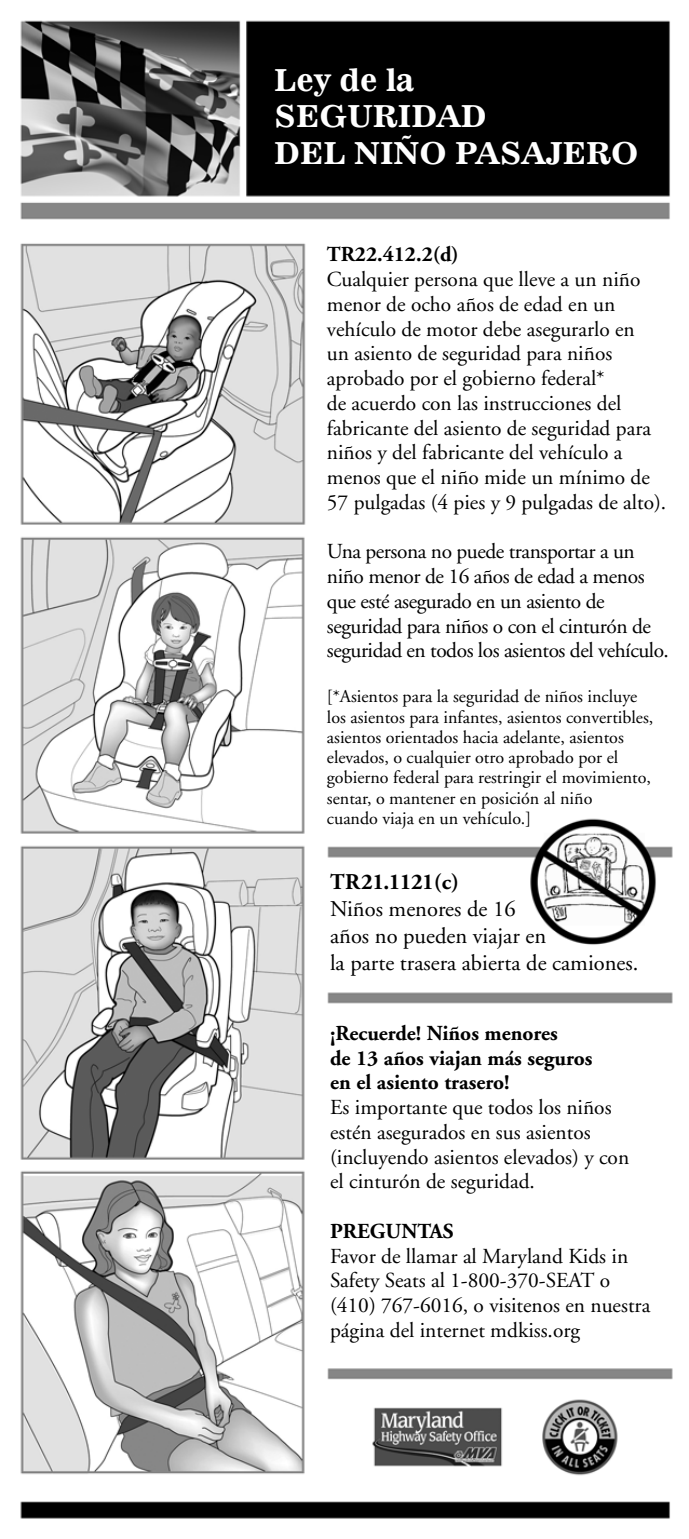
<style>
.page{position:relative;width:689px;height:1539px;background:#fff}
.page>*{position:absolute;margin:0;border:0;box-sizing:border-box;transform-origin:0 0}
.t1{font:30.38px/36.4px "News 701 BT Bold A";color:#fff}
.t2{font:22.5px/27px "Adobe Garamond";color:#000}
.t3{font:700 22.5px "Adobe Garamond";letter-spacing:-.02em;color:#000}
.t4{font:21.38px/24.8px "Adobe Garamond";color:#000}
.t5{font:21.38px/24.8px "Adobe Garamond";letter-spacing:-.02em;color:#000}
.t6{font:700 21.38px/24.8px "Adobe Garamond";color:#000}
.t7{font:18px/20.2px "Adobe Garamond";color:#000}
</style>
<div class="page">
<img style="left:20px;top:20px;width:653px;height:1499px">
<h1 class="t1" style="left:274px;top:61px;width:365px">Ley de la<br>SEGURIDAD<br>DEL NIÑO PASAJERO</h1>
<p class="t6" style="left:327px;top:243px;width:133px">TR22.412.2(d)</p>
<p class="t4" style="left:327px;top:267px;width:341px">Cualquier persona que lleve a un niño menor de ocho años de edad en un vehículo de motor debe asegurarlo en<br>un asiento de seguridad para niños aprobado por el gobierno federal*<br>de acuerdo con las instrucciones del fabricante del asiento de seguridad para niños y del fabricante del vehículo a menos que el niño mide un mínimo de 57 pulgadas (4 pies y 9 pulgadas de alto).</p>
<p class="t5" style="left:327px;top:540px;width:343px">Una persona no puede transportar a un niño menor de 16 años de edad a menos que esté asegurado en un asiento de seguridad para niños o con el cinturón de seguridad en todos los asientos del vehículo.</p>
<p class="t7" style="left:327px;top:687px;width:328px">[*Asientos para la seguridad de niños incluye los asientos para infantes, asientos convertibles, asientos orientados hacia adelante, asientos elevados, o cualquier otro aprobado por el gobierno federal para restringir el movimiento, sentar, o mantener en posición al niño<br>cuando viaja en un vehículo.]</p>
<p class="t3" style="left:330px;top:870px;width:131px">TR21.1121(c)</p>
<p class="t2" style="left:330px;top:896px;width:310px">Niños menores de 16<br>años no pueden viajar en<br>la parte trasera abierta de camiones.</p>
<p class="t6" style="left:330px;top:1021px;width:264px">¡Recuerde! Niños menores<br>de 13 años viajan más seguros en el asiento trasero!</p>
<p class="t4" style="left:330px;top:1095px;width:300px">Es importante que todos los niños estén asegurados en sus asientos (incluyendo asientos elevados) y con el cinturón de seguridad.</p>
<p class="t6" style="left:330px;top:1219px;width:125px">PREGUNTAS</p>
<p class="t4" style="left:330px;top:1244px;width:322px">Favor de llamar al Maryland Kids in Safety Seats al 1-800-370-SEAT o (410) 767-6016, o visitenos en nuestra página del internet mdkiss.org</p>
</div>
